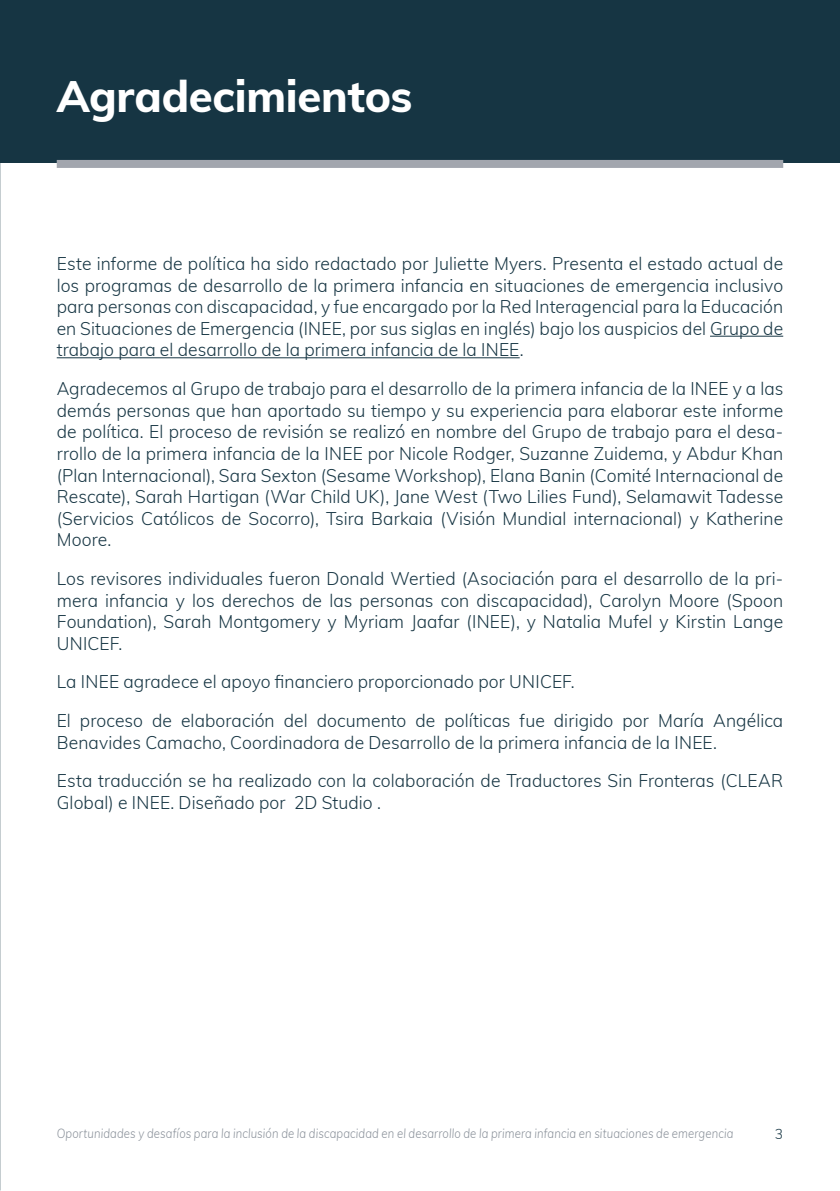
<style>
.page{position:relative;width:840px;height:1191px;background:#fff}
.page>*{position:absolute;margin:0;border:0;box-sizing:border-box;transform-origin:0 0}
.Header_Level_1{font:800 44px "Muli";letter-spacing:-.005em;color:#fff}
.Paragraph_Style{font:300 18px/21.6px "Muli";letter-spacing:.005em;color:#163543;text-align:justify}
.t1{font:300 14px "Muli";color:#163543}
.t2{font:italic 300 13px "Muli";letter-spacing:.01em;color:#8a919a;scale:.87 1}
</style>
<div class="page">
<div style="left:0;top:0;width:839px;height:163px;background:#163543"></div>
<div style="left:57px;top:160px;width:725px;height:8px;background:#a2a6ae"></div>
<hr style="left:709px;top:336px;width:73px;height:1px;background:#163543">
<hr style="left:57px;top:357px;width:462px;height:1px;background:#163543">
<p class="Header_Level_1" style="left:57px;top:64px;width:357px">Agradecimientos</p>
<p class="Paragraph_Style" style="left:57px;top:252px;width:727px">Este informe de política ha sido redactado por Juliette Myers. Presenta el estado actual de los programas de desarrollo de la primera infancia en situaciones de emergencia inclusivo para personas con discapacidad, y fue encargado por la Red Interagencial para la Educación en Situaciones de Emergencia (INEE, por sus siglas en inglés) bajo los auspicios del Grupo de trabajo para el desarrollo de la primera infancia de la INEE.</p>
<p class="Paragraph_Style" style="left:57px;top:377px;width:727px">Agradecemos al Grupo de trabajo para el desarrollo de la primera infancia de la INEE y a las demás personas que han aportado su tiempo y su experiencia para elaborar este informe de política. El proceso de revisión se realizó en nombre del Grupo de trabajo para el desa&shy;rrollo de la primera infancia de la INEE por Nicole Rodger, Suzanne Zuidema, y Abdur Khan (Plan Internacional), Sara Sexton (Sesame Workshop), Elana Banin (Comité Internacional de Rescate), Sarah Hartigan (War Child UK), Jane West (Two Lilies Fund), Selamawit Tadesse (Servicios Católicos de Socorro), Tsira Barkaia (Visión Mundial internacional) y Katherine Moore.</p>
<p class="Paragraph_Style" style="left:57px;top:567px;width:727px">Los revisores individuales fueron Donald Wertied (Asociación para el desarrollo de la pri&shy;mera infancia y los derechos de las personas con discapacidad), Carolyn Moore (Spoon Foundation), Sarah Montgomery y Myriam Jaafar (INEE), y Natalia Mufel y Kirstin Lange UNICEF.</p>
<p class="Paragraph_Style" style="left:57px;top:670px;width:519px">La INEE agradece el apoyo financiero proporcionado por UNICEF.</p>
<p class="Paragraph_Style" style="left:57px;top:709px;width:727px">El proceso de elaboración del documento de políticas fue dirigido por María Angélica<br>Benavides Camacho, Coordinadora de Desarrollo de la primera infancia de la INEE.</p>
<p class="Paragraph_Style" style="left:57px;top:769px;width:727px">Esta traducción se ha realizado con la colaboración de Traductores Sin Fronteras (CLEAR<br>Global) e INEE. Diseñado por 2D Studio .</p>
<p class="t2" style="left:57px;top:1123px;width:778px">Oportunidades y desafíos para la inclusión de la discapacidad en el desarrollo de la primera infancia en situaciones de emergencia</p>
<p class="t1" style="left:774px;top:1123px;width:10px">3</p>
</div>
